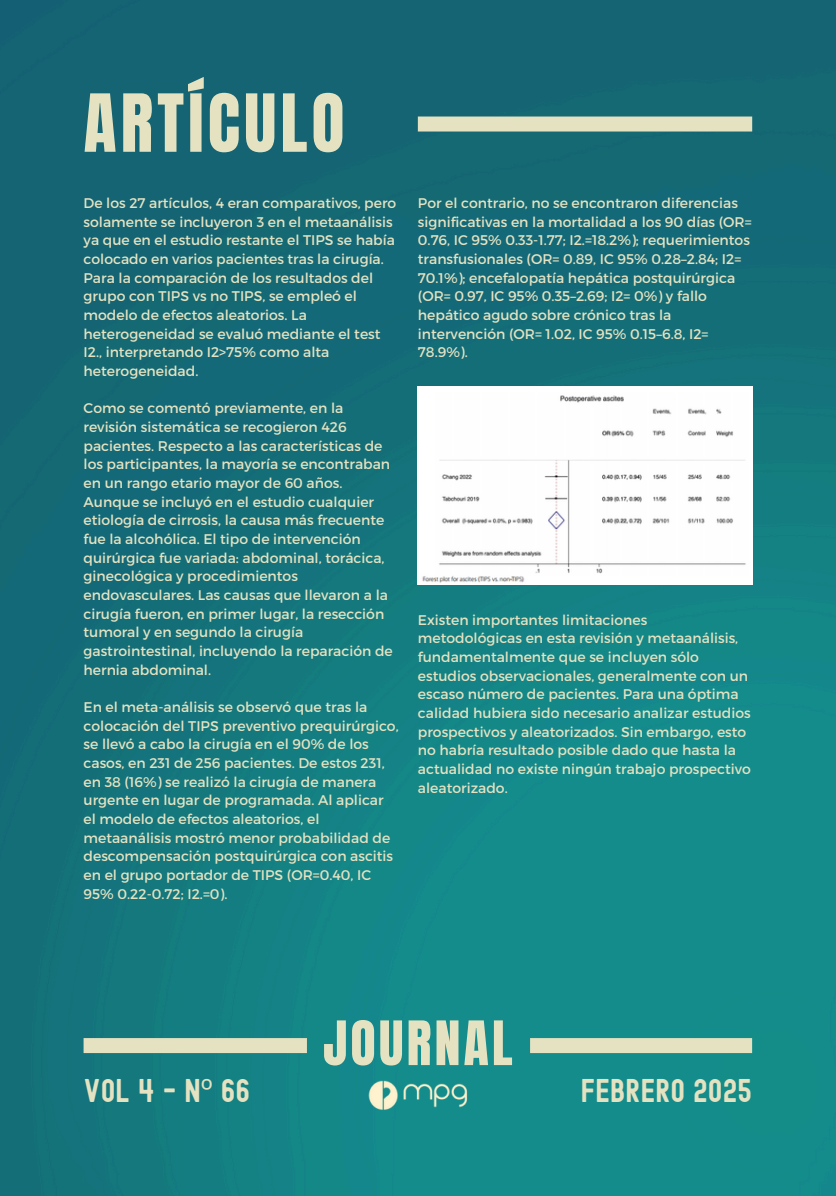
<style>
.page{position:relative;width:836px;height:1196px;background:#fff}
.page>*{position:absolute;margin:0;border:0;box-sizing:border-box;transform-origin:0 0}
.t1{font:68px "Anton";letter-spacing:.06em;color:#e4e2c1}
.t2{font:52px "Anton";letter-spacing:.06em;color:#e4e2c1}
.t3{font:32px "Edmund";color:#e4e2c1}
.t4{font:14px/18.6px "Montserrat";color:#e4e2c1}
.s1{font-family:"Noto Sans"}
</style>
<div class="page">
<img style="left:0;top:0;width:836px;height:1195px">
<div style="left:84px;top:1038px;width:223px;height:15px;background:#e4e2c1"></div>
<div style="left:530px;top:1038px;width:222px;height:15px;background:#e4e2c1"></div>
<div style="left:418px;top:116px;width:334px;height:15px;background:#e4e2c1"></div>
<img style="left:367px;top:1079px;width:101px;height:33px">
<img style="left:418px;top:387px;width:334px;height:198px">
<p class="t1" style="left:84px;top:74px;width:262px">ARTÍCULO</p>
<p class="t4" style="left:84px;top:193px;width:314px">De los 27 artículos, 4 eran comparativos, pero solamente se incluyeron 3 en el metaanálisis ya que en el estudio restante el TIPS se había colocado en varios pacientes tras la cirugía.<br>Para la comparación de los resultados del grupo con TIPS vs no TIPS, se empleó el modelo de efectos aleatorios. La heterogeneidad se evaluó mediante el test I2., interpretando I2&gt;75% como alta heterogeneidad.</p>
<p class="t4" style="left:84px;top:398px;width:311px">Como se comentó previamente, en la revisión sistemática se recogieron 426 pacientes. Respecto a las características de los participantes, la mayoría se encontraban en un rango etario mayor de 60 años.<br>Aunque se incluyó en el estudio cualquier etiología de cirrosis, la causa más frecuente fue la alcohólica. El tipo de intervención quirúrgica fue variada: abdominal, torácica, ginecológica y procedimientos endovasculares. Las causas que llevaron a la cirugía fueron, en primer lugar, la resección tumoral y en segundo la cirugía gastrointestinal, incluyendo la reparación de hernia abdominal.</p>
<p class="t4" style="left:84px;top:697px;width:316px">En el meta-análisis se observó que tras la colocación del TIPS preventivo prequirúrgico, se llevó a cabo la cirugía en el 90% de los casos, en 231 de 256 pacientes. De estos 231, en 38 (16%) se realizó la cirugía de manera urgente en lugar de programada. Al aplicar el modelo de efectos aleatorios, el metaanálisis mostró menor probabilidad de descompensación postquirúrgica con ascitis en el grupo portador de TIPS (OR=0.40, IC 95% 0.22-0.72; I2.=0).</p>
<p class="t4" style="left:418px;top:193px;width:335px">Por el contrario, no se encontraron diferencias significativas en la mortalidad a los 90 días (OR= 0.76, IC 95% 0.33-1.77; I2.=18.2%); requerimientos transfusionales (OR= 0.89, IC 95% 0.28–2.84; I2= 70.1%); encefalopatía hepática postquirúrgica (OR= 0.97, IC 95% 0.35–2.69; I2= 0%) y fallo hepático agudo sobre crónico tras la intervención (OR= 1.02, IC 95% 0.15–6.8, I2= 78.9%).</p>
<p class="t4" style="left:418px;top:609px;width:334px">Existen importantes limitaciones metodológicas en esta revisión y metaanálisis, fundamentalmente que se incluyen sólo estudios observacionales, generalmente con un escaso número de pacientes. Para una óptima calidad hubiera sido necesario analizar estudios prospectivos y aleatorizados. Sin embargo, esto no habría resultado posible dado que hasta la actualidad no existe ningún trabajo prospectivo aleatorizado.</p>
<h1 class="t2" style="left:323px;top:1005px;width:191px">JOURNAL</h1>
<p class="t3" style="left:84px;top:1076px;width:168px">VOL 4 - N<span class="s1">º</span> 66</p>
<p class="t3" style="left:580px;top:1076px;width:173px">FEBRERO 2025</p>
</div>
